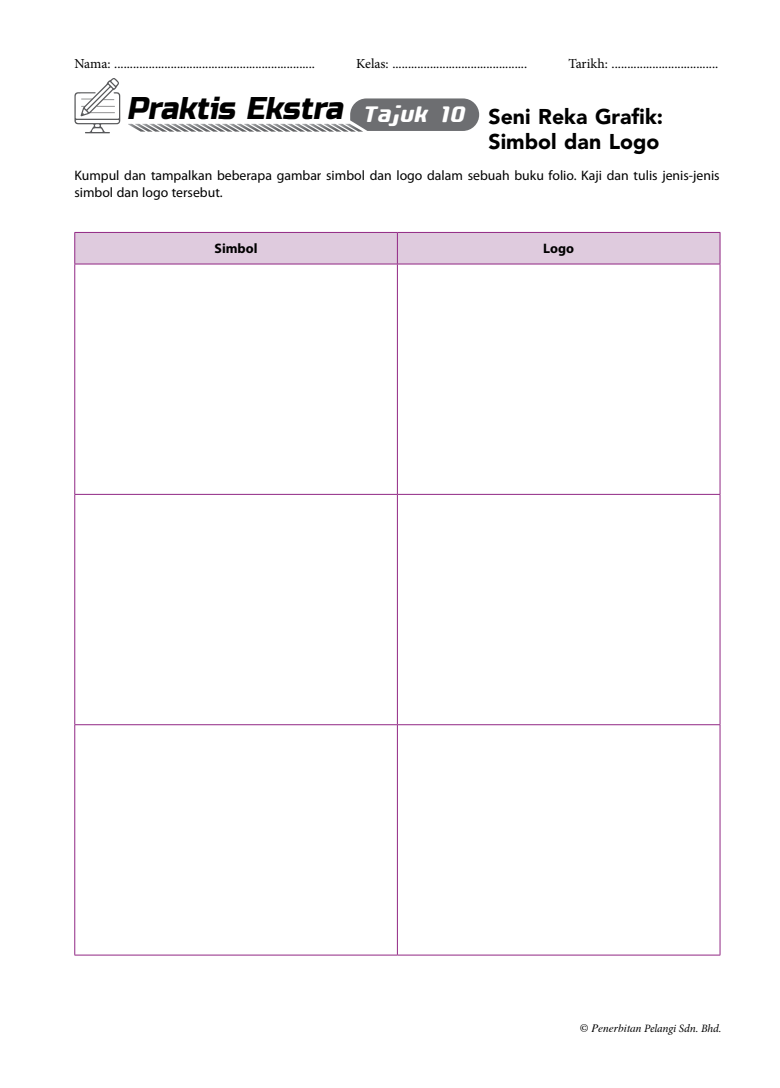
<style>
.page{position:relative;width:780px;height:1088px;background:#fff}
.page>*{position:absolute;margin:0;border:0;box-sizing:border-box;transform-origin:0 0}
.t1{font:900 21.25px/25.5px "Avenir";color:#000;text-align:right}
.t2{font:13.75px "Minion Pro";letter-spacing:-.005em;color:#000}
.t3{font:13.75px/16.5px "Myriad Pro";color:#000}
.t4{font:700 13.75px "Myriad Pro";color:#000}
.t5{font:italic 11.25px "Minion Pro";letter-spacing:-.01em;color:#000}
.s1{font-family:"Stanley Alphabet";font-weight:400;font-style:italic;font-size:23.75px;color:#fff}
.s2{font-style:normal;font-size:12.5px}
.s3{font-family:"Times"}
</style>
<div class="page">
<div style="left:75px;top:233px;width:644px;height:31px;background:#dfcbde"></div>
<hr style="left:74px;top:232px;width:323px;height:1px;background:#912784">
<hr style="left:74px;top:233px;width:1px;height:31px;background:#912784">
<hr style="left:397px;top:232px;width:323px;height:1px;background:#912784">
<hr style="left:397px;top:233px;width:1px;height:31px;background:#912784">
<hr style="left:719px;top:233px;width:1px;height:31px;background:#912784">
<hr style="left:74px;top:264px;width:323px;height:1px;background:#912784">
<hr style="left:74px;top:264px;width:1px;height:230px;background:#912784">
<hr style="left:397px;top:264px;width:323px;height:1px;background:#912784">
<hr style="left:397px;top:264px;width:1px;height:230px;background:#912784">
<hr style="left:719px;top:264px;width:1px;height:230px;background:#912784">
<hr style="left:74px;top:494px;width:323px;height:1px;background:#912784">
<hr style="left:74px;top:495px;width:1px;height:229px;background:#912784">
<hr style="left:397px;top:494px;width:323px;height:1px;background:#912784">
<hr style="left:397px;top:495px;width:1px;height:229px;background:#912784">
<hr style="left:719px;top:495px;width:1px;height:229px;background:#912784">
<hr style="left:74px;top:724px;width:323px;height:1px;background:#912784">
<hr style="left:74px;top:725px;width:1px;height:230px;background:#912784">
<hr style="left:397px;top:724px;width:323px;height:1px;background:#912784">
<hr style="left:397px;top:725px;width:1px;height:230px;background:#912784">
<hr style="left:719px;top:725px;width:1px;height:230px;background:#912784">
<hr style="left:74px;top:955px;width:323px;height:1px;background:#912784">
<hr style="left:397px;top:955px;width:323px;height:1px;background:#912784">
<svg style="left:74px;top:78px;width:46px;height:55px"></svg>
<svg style="left:128px;top:98px;width:351px;height:34px"></svg>
<p class="t2" style="left:74px;top:55px;width:242px">Nama: ................................................................</p>
<p class="t2" style="left:356px;top:55px;width:172px">Kelas: ...........................................</p>
<p class="t2" style="left:568px;top:55px;width:151px">Tarikh: ..................................</p>
<h1 class="t1" style="left:126px;top:103px;width:538px"><sup>Praktis</sup> <sup>Ekstra</sup> <span class="s1">Tajuk 10</span> Seni Reka Grafik:<br>Simbol dan Logo</h1>
<p class="t3" style="left:74px;top:167px;width:646px">Kumpul dan tampalkan beberapa gambar simbol dan logo dalam sebuah buku folio. Kaji dan tulis jenis-jenis simbol dan logo tersebut.</p>
<p class="t4" style="left:214px;top:240px;width:44px">Simbol</p>
<p class="t4" style="left:543px;top:240px;width:32px">Logo</p>
<p class="t5" style="left:579px;top:1021px;width:143px"><span class="s2">©</span> <span class="s3">Penerbitan</span> Pelangi Sdn. Bhd.</p>
</div>
